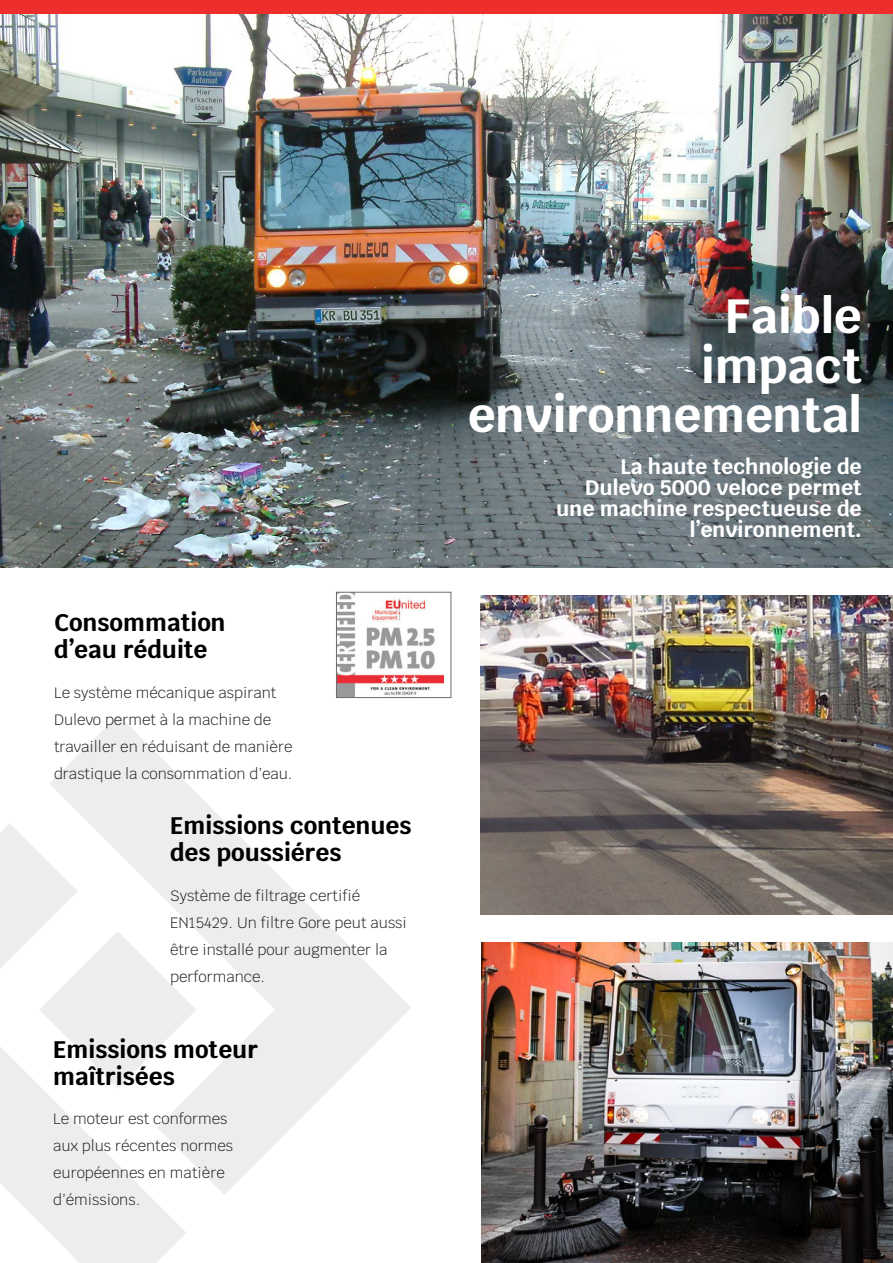
<style>
.page{position:relative;width:893px;height:1263px;background:#fff}
.page>*{position:absolute;margin:0;border:0;box-sizing:border-box;transform-origin:0 0}
.t1{font:700 48px/49.5px "Krub";color:#fff;text-align:right}
.t2{font:700 24px/27px "Krub";color:#000}
.t3{font:700 21px/21px "Krub";color:#fff;text-align:right}
.t4{font:300 15px/27px "Krub";color:#231f20}
</style>
<div class="page">
<div style="left:0;top:0;width:893px;height:15px;background:#ee2d2d"></div>
<img style="left:0;top:15px;width:893px;height:553px">
<img style="left:482px;top:943px;width:411px;height:320px">
<img style="left:480px;top:596px;width:413px;height:319px">
<img style="left:338px;top:594px;width:105px;height:102px">
<div style="left:336px;top:592px;width:115px;height:106px;border:1px solid #6d6e71"></div>
<svg style="left:49px;top:715px;width:362px;height:480px"></svg>
<svg style="left:187px;top:931px;width:9px;height:157px"></svg>
<svg style="left:0;top:823px;width:187px;height:440px;fill:#ededed"></svg>
<h2 class="t2" style="left:54px;top:610px;width:173px">Consommation d’eau réduite</h2>
<p class="t4" style="left:54px;top:680px;width:240px">Le système mécanique aspirant<br>Dulevo permet à la machine de travailler en réduisant de manière drastique la consommation d’eau.</p>
<h2 class="t2" style="left:170px;top:813px;width:243px">Emissions contenues des poussiéres</h2>
<p class="t4" style="left:170px;top:883px;width:238px">Système de filtrage certifié<br>EN15429. Un filtre Gore peut aussi être installé pour augmenter la performance.</p>
<h2 class="t2" style="left:53px;top:1036px;width:206px">Emissions moteur maîtrisées</h2>
<p class="t4" style="left:53px;top:1106px;width:182px">Le moteur est conformes aux plus récentes normes européennes en matière d’émissions.</p>
<h1 class="t1" style="left:468px;top:293px;width:396px">Faible<br>impact environnemental</h1>
<h3 class="t3" style="left:556px;top:457px;width:307px">La haute technologie de<br>Dulevo 5000 veloce permet une machine respectueuse de l’environnement.</h3>
</div>
